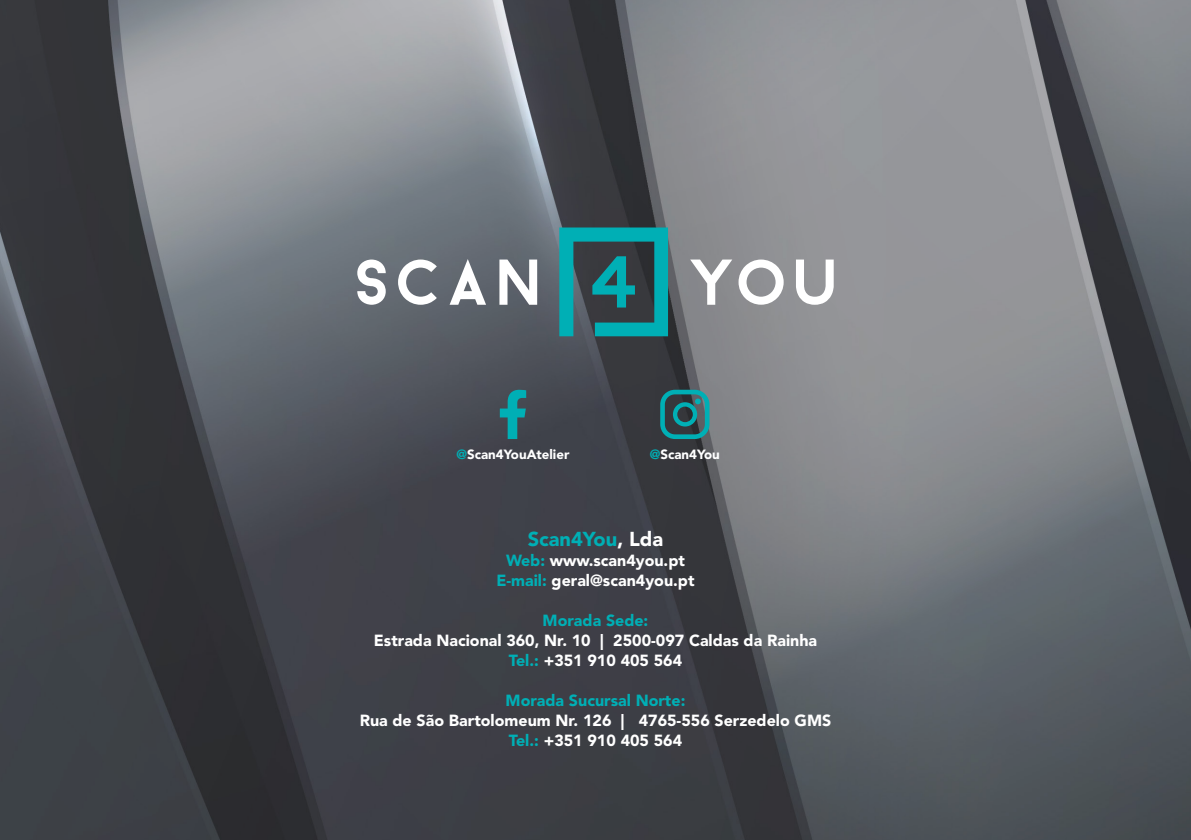
<style>
.page{position:relative;width:1191px;height:840px;background:#fff}
.page>*{position:absolute;margin:0;border:0;box-sizing:border-box;transform-origin:0 0}
.t1{font:900 20px "Avenir LT Std";color:#00afb5}
.t2{font:900 16px/20px "Avenir LT Std";color:#fff;text-align:center}
.t3{font:900 13.2px "Avenir LT Std";color:#fff}
.s1{color:#00afb5}
.s2{color:#fff}
</style>
<div class="page">
<img style="left:0;top:0;width:1191px;height:839px">
<svg style="left:500px;top:389px;width:26px;height:50px"></svg>
<svg style="left:660px;top:389px;width:49px;height:50px;background:#256e73"></svg>
<svg style="left:357px;top:227px;width:476px;height:109px;background:#6e858a"></svg>
<p class="t3" style="left:456px;top:445px;width:114px"><span class="s1">@</span>Scan4YouAtelier</p>
<p class="t3" style="left:650px;top:446px;width:72px"><span class="s1">@</span>Scan4You</p>
<p class="t1" style="left:528px;top:526px;width:137px">Scan4You<span class="s2">, Lda</span></p>
<p class="t2" style="left:506px;top:549px;width:180px"><span class="s1">Web:</span> www.scan4you.pt</p>
<p class="t2" style="left:496px;top:569px;width:199px"><span class="s1">E-mail:</span> geral@scan4you.pt</p>
<p class="t2" style="left:374px;top:609px;width:445px"><span class="s1">Morada Sede:<br></span>Estrada Nacional 360, Nr. 10 | 2500-097 Caldas da Rainha</p>
<p class="t2" style="left:509px;top:649px;width:175px"><span class="s1">Tel.:</span> +351 910 405 564</p>
<p class="t2" style="left:360px;top:689px;width:473px"><span class="s1">Morada Sucursal Norte:<br></span>Rua de São Bartolomeum Nr. 126 | 4765-556 Serzedelo GMS</p>
<p class="t2" style="left:509px;top:729px;width:175px"><span class="s1">Tel.:</span> +351 910 405 564</p>
</div>
